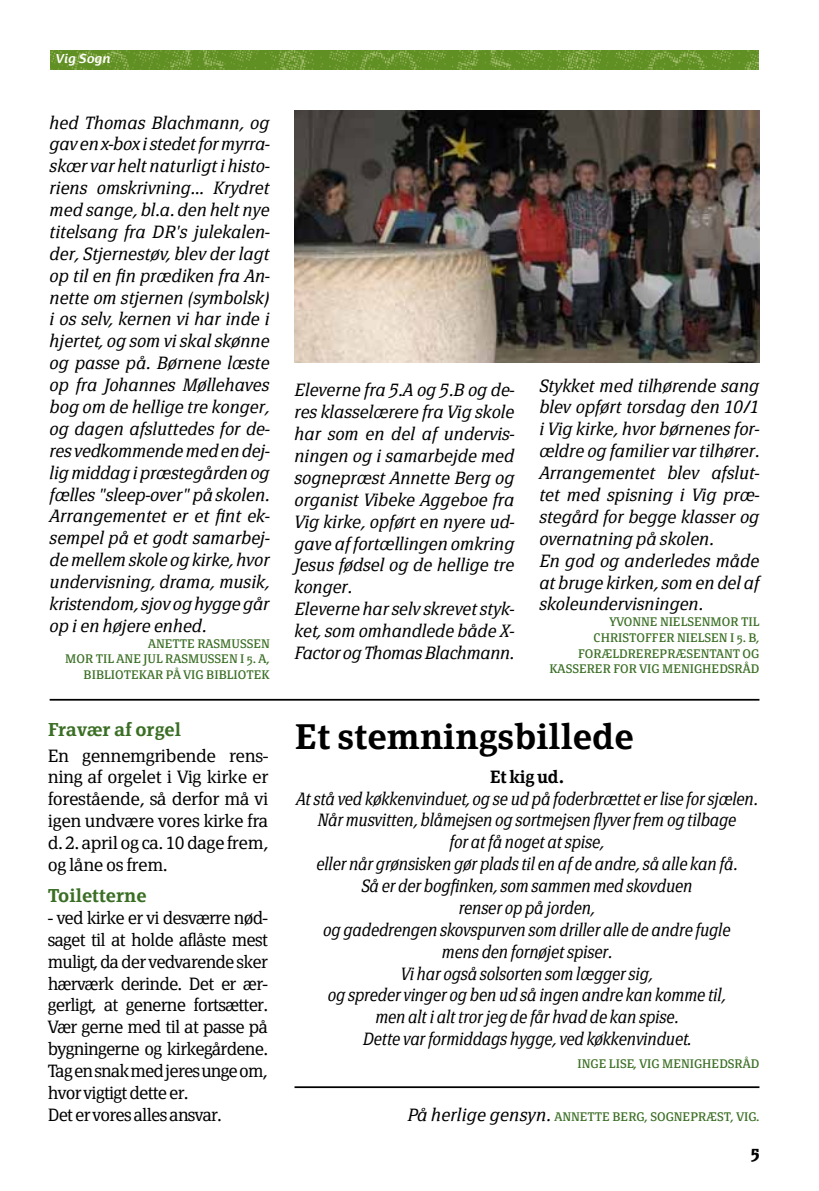
<style>
.page{position:relative;width:819px;height:1191px;background:#fff}
.page>*{position:absolute;margin:0;border:0;box-sizing:border-box;transform-origin:0 0}
.t1{font:600 35px "Page Serif";color:#000}
.t2{font:600 18.38px "Page Serif TF";color:#3a6e24}
.t3{font:italic 300 17.5px/21.9px "Page Serif TF";letter-spacing:-.01em;color:#000}
.t4{font:italic 300 17.5px/21.9px "Page Serif TF";letter-spacing:-.01em;color:#000;text-align:center;scale:.91 1}
.t5{font:300 17.5px/21.9px "Page Serif TF";letter-spacing:-.04em;color:#000;text-align:justify}
.t6{font:600 17.5px "Page Serif TF";color:#000}
.t7{font:700 17.5px "Page Serif";color:#000}
.t8{font:12.25px/15.8px "Page Serif";color:#3a6e24;text-align:right}
.t9{font:italic 700 12.25px "Dancer TF";color:#fff}
.s1{font-family:"Page Serif TF";font-weight:300;font-style:italic;font-size:17.5px;color:#000}
</style>
<div class="page">
<img style="left:50px;top:50px;width:708px;height:20px">
<img style="left:294px;top:110px;width:465px;height:252px">
<hr style="left:50px;top:699px;width:709px;height:1px;background:#000">
<hr style="left:294px;top:1086px;width:465px;height:2px;background:#000">
<p class="t9" style="left:53px;top:50px;width:56px">Vig Sogn</p>
<p class="t9" style="left:55px;top:50px;width:56px">Vig Sogn</p>
<p class="t3" style="left:50px;top:111px;width:222px;text-align:justify">hed Thomas Blachmann, og gav en x-box i stedet for myrra&shy;skær var helt naturligt i histo&shy;riens omskrivning... Krydret med sange, bl.a. den helt nye titelsang fra DR's julekalen&shy;der, Stjernestøv, blev der lagt op til en fin prædiken fra An&shy;nette om stjernen (symbolsk) i os selv, kernen vi har inde i hjertet, og som vi skal skønne og passe på. Børnene læste op fra Johannes Møllehaves bog om de hellige tre konger, og dagen afsluttedes for de&shy;res vedkommende med en dej&shy;lig middag i præstegården og fælles "sleep-over" på skolen.<br>Arrangementet er et fint ek&shy;sempel på et godt samarbej&shy;de mellem skole og kirke, hvor undervisning, drama, musik, kristendom, sjov og hygge går op i en højere enhed.</p>
<p class="t8" style="left:148px;top:635px;width:58px">ANETTE RAS</p>
<p class="t8" style="left:220px;top:635px;width:51px">MUSSEN</p>
<p class="t8" style="left:65px;top:651px;width:109px">MOR TIL ANE JUL RAS</p>
<p class="t8" style="left:84px;top:651px;width:188px">MUSSEN I 5. A,<br>BIBLIOTEKAR PÅ VIG BIBLIOTEK</p>
<p class="t2" style="left:48px;top:718px;width:135px">Fravær af orgel</p>
<p class="t5" style="left:48px;top:744px;width:222px">En gennemgribende rens&shy;ning af orgelet i Vig kirke er forestående, så derfor må vi igen undvære vores kirke fra d. 2. april og ca. 10 dage frem, og låne os frem.</p>
<p class="t2" style="left:48px;top:884px;width:100px">Toiletterne</p>
<p class="t5" style="left:48px;top:906px;width:221px;text-align:left">- ved kirke er vi desværre nød&shy;saget til at holde aflåste mest muligt, da der vedvarende sker hærværk derinde. Det er ær&shy;gerligt, at generne fortsætter.<br>Vær gerne med til at passe på bygningerne og kirkegårdene.<br>Tag en snak med jeres unge om, hvor vigtigt dette er.<br>Det er vores alles ansvar.</p>
<p class="t3" style="left:294px;top:379px;width:221px">Eleverne fra 5.A og 5.B og de&shy;res klasselærere fra Vig skole har som en del af undervis&shy;ningen og i samarbejde med sognepræst Annette Berg og organist Vibeke Aggeboe fra<br>Vig kirke, opført en nyere ud&shy;gave af fortællingen omkring<br>Jesus fødsel og de hellige tre konger.<br>Eleverne har selv skrevet styk&shy;ket, som omhandlede både X-<br>Factor og Thomas Blachmann.</p>
<p class="t3" style="left:539px;top:374px;width:222px">Stykket med tilhørende sang blev opført torsdag den 10/1 i Vig kirke, hvor børnenes for&shy;ældre og familier var tilhører.<br>Arrangementet blev afslut&shy;tet med spisning i Vig præ&shy;stegård for begge klasser og overnatning på skolen.<br>En god og anderledes måde at bruge kirken, som en del af skoleundervisningen.</p>
<p class="t8" style="left:578px;top:614px;width:183px">YVONNE NIELSENMOR TIL<br>CHRISTOFFER NIELSEN I 5. B,<br>FORÆLDREREPRÆSENTANT OG</p>
<p class="t8" style="left:549px;top:661px;width:9px">KASS</p>
<p class="t8" style="left:579px;top:661px;width:182px">ERER FOR VIG MENIGHEDSRÅD</p>
<h1 class="t1" style="left:294px;top:715px;width:341px">Et stemningsbillede</h1>
<p class="t6" style="left:489px;top:766px;width:76px">Et kig ud.</p>
<p class="t4" style="left:296px;top:787px;width:508px">At stå ved køkkenvinduet, og se ud på foderbrættet er lise for sjælen.<br>Når musvitten, blåmejsen og sortmejsen flyver frem og tilbage<br>for at få noget at spise,<br>eller når grønsisken gør plads til en af de andre, så alle kan få.<br>Så er der bogfinken, som sammen med skovduen<br>renser op på jorden,<br>og gadedrengen skovspurven som driller alle de andre fugle<br>mens den fornøjet spiser.<br>Vi har også solsorten som lægger sig,<br>og spreder vinger og ben ud så ingen andre kan komme til,<br>men alt i alt tror jeg de får hvad de kan spise.<br>Dette var formiddags hygge, ved køkkenvinduet.</p>
<p class="t8" style="left:577px;top:1055px;width:183px">INGE LISE, VIG MENIGHEDSRÅD</p>
<p class="t8" style="left:407px;top:1109px;width:353px"><span class="s1">På herlige gensyn.</span> ANNETTE BERG, SOGNEPRÆST, VIG.</p>
<p class="t7" style="left:750px;top:1141px;width:10px">5</p>
</div>
